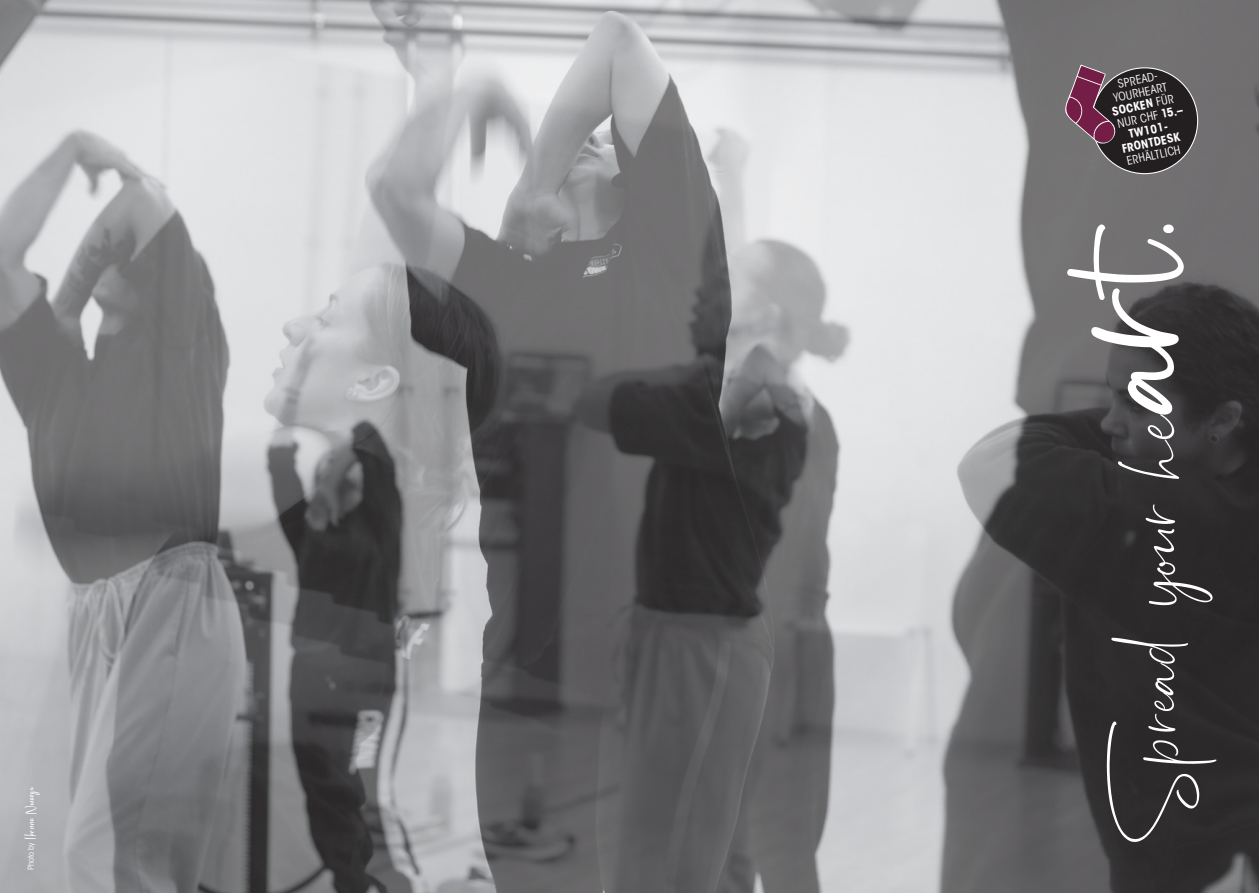
<style>
.page{position:relative;width:1259px;height:893px;background:#fff}
.page>*{position:absolute;margin:0;border:0;box-sizing:border-box;transform-origin:0 0}
.t1{font:12px "Starmi X";letter-spacing:.05em;color:#fff}
.t2{font:condensed 11.7px "ITC Avant Garde Std";color:#fff}
.t3{font:700 condensed 11.7px "ITC Avant Garde Std";color:#fff}
.s1{font-family:"ITC Avant Garde Std";font-stretch:condensed;font-size:8.25px}
.s2{font-weight:700}
</style>
<div class="page">
<img style="left:0;top:0;width:1259px;height:893px">
<div style="left:1091px;top:68px;width:106px;height:106px;background:#231f20;border-radius:50%"></div>
<svg style="left:1062px;top:65px;width:57px;height:81px"></svg>
<svg style="left:1106px;top:638px;width:110px;height:204px;background:#3b393a"></svg>
<svg style="left:1145px;top:504px;width:67px;height:101px;background:#434142"></svg>
<svg style="left:1067px;top:222px;width:118px;height:257px;background:#6f6d6f"></svg>
<p class="t1" style="left:23px;top:870px;width:85px;rotate:-90deg"><span class="s1">Photo by</span> Ikenna Nwaogu</p>
<p class="t2" style="left:1116px;top:77px;width:7px;rotate:-12deg">spread</p>
<p class="t2" style="left:1112px;top:91px;width:13px;rotate:-12deg">yourheart</p>
<p class="t3" style="left:1110px;top:104px;width:7px;rotate:-12deg">socken</p>
<p class="t2" style="left:1116px;top:117px;width:68px;rotate:-12deg">nur CHF <span class="s2">15.–</span></p>
<p class="t3" style="left:1127px;top:127px;width:41px;rotate:-12deg">tw 101-</p>
<p class="t3" style="left:1120px;top:141px;width:7px;rotate:-12deg">frontdes</p>
<p class="t2" style="left:1125px;top:154px;width:32px;rotate:-12deg">erh ältlich</p>
</div>
